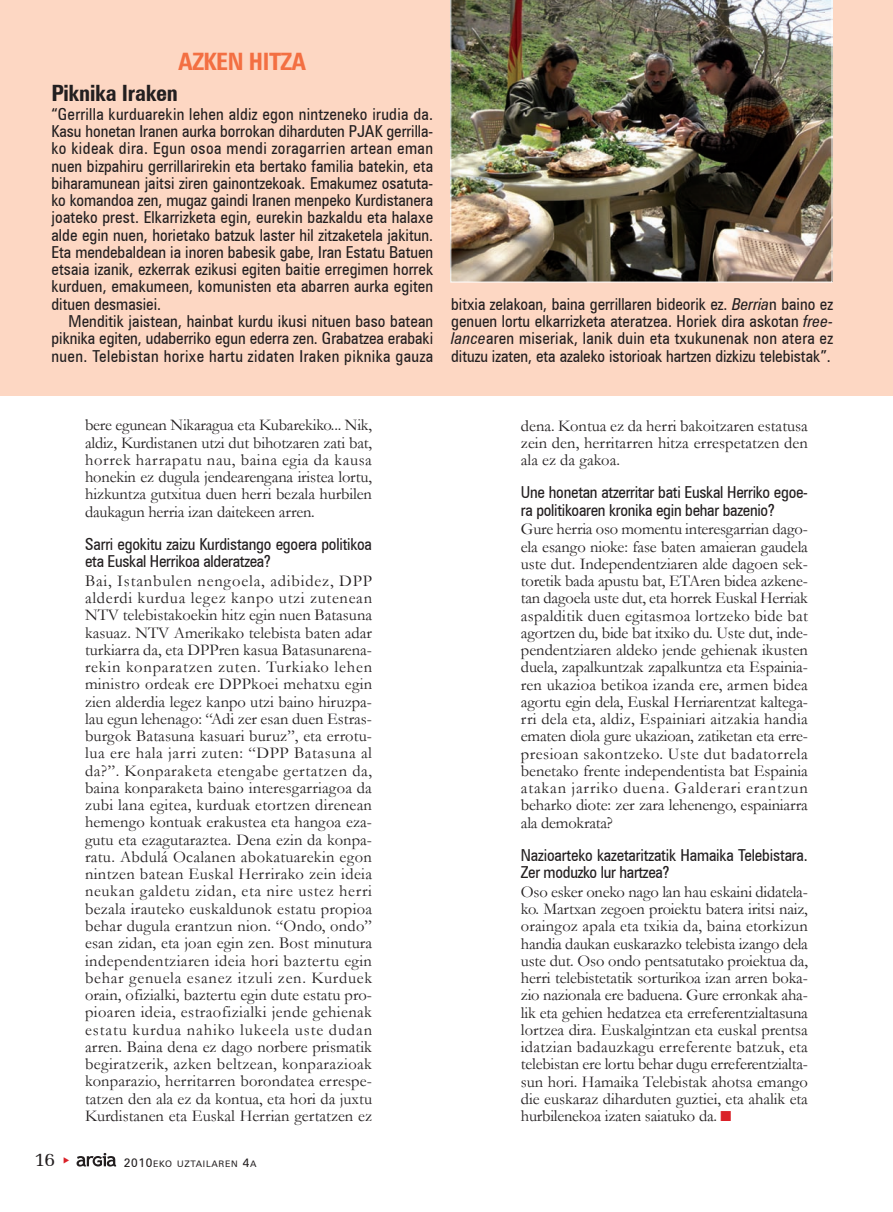
<style>
.page{position:relative;width:893px;height:1212px;background:#fff}
.page>*{position:absolute;margin:0;border:0;box-sizing:border-box;transform-origin:0 0}
.t1{font:700 24px "Zurich Cn BT";letter-spacing:-.015em;color:#f36f42}
.t2{font:700 22.5px "Zurich Cn BT";letter-spacing:-.01em;color:#231f20}
.t3{font:19.5px "Memoir";color:#231f20}
.t4{font:16.5px/17.2px "Garamond";letter-spacing:-.005em;color:#231f20;text-align:justify}
.t5{font:16.5px/17.2px "Zurich Cn BT";letter-spacing:-.005em;color:#231f20}
.t6{font:9px "Zurich BT";letter-spacing:.075em;color:#231f20}
.s1{font-style:italic}
.s2{font-size:12px}
.s3{color:#da2128}
</style>
<div class="page">
<svg style="left:77px;top:1153px;width:39px;height:13px"></svg>
<div style="left:0;top:0;width:893px;height:396px;background:#fdd7c3"></div>
<img style="left:450px;top:0;width:382px;height:282px">
<h1 class="t1" style="left:178px;top:47px;width:130px">AZKEN HITZA</h1>
<h2 class="t2" style="left:51px;top:79px;width:128px">Piknika Iraken</h2>
<p class="t5" style="left:51px;top:105px;width:383px;text-align:justify">“Gerrilla kurduarekin lehen aldiz egon nintzeneko irudia da.<br>Kasu honetan Iranen aurka borrokan diharduten PJAK gerrilla&shy;ko kideak dira. Egun osoa mendi zoragarrien artean eman nuen bizpahiru gerrillarirekin eta bertako familia batekin, eta biharamunean jaitsi ziren gainontzekoak. Emakumez osatuta&shy;ko komandoa zen, mugaz gaindi Iranen menpeko Kurdistanera joateko prest. Elkarrizketa egin, eurekin bazkaldu eta halaxe alde egin nuen, horietako batzuk laster hil zitzaketela jakitun.<br>Eta mendebaldean ia inoren babesik gabe, Iran Estatu Batuen etsaia izanik, ezkerrak ezikusi egiten baitie erregimen horrek kurduen, emakumeen, komunisten eta abarren aurka egiten dituen desmasiei.</p>
<p class="t5" style="left:51px;top:312px;width:383px;text-align:justify;text-indent:17px">Menditik jaistean, hainbat kurdu ikusi nituen baso batean piknika egiten, udaberriko egun ederra zen. Grabatzea erabaki nuen. Telebistan horixe hartu zidaten Iraken piknika gauza</p>
<p class="t5" style="left:451px;top:295px;width:383px;text-align:justify">bitxia zelakoan, baina gerrillaren bideorik ez. <span class="s1">Berria</span>n baino ez genuen lortu elkarrizketa ateratzea. Horiek dira askotan <span class="s1">free&shy;lance</span>aren miseriak, lanik duin eta txukunenak non atera ez dituzu izaten, eta azaleko istorioak hartzen dizkizu telebistak”.</p>
<p class="t4" style="left:85px;top:417px;width:289px">bere egunean Nikaragua eta Kubarekiko... Nik, aldiz, Kurdistanen utzi dut bihotzaren zati bat, horrek harrapatu nau, baina egia da kausa honekin ez dugula jendearengana iristea lortu, hizkuntza gutxitua duen herri bezala hurbilen daukagun herria izan daitekeen arren.</p>
<p class="t5" style="left:85px;top:535px;width:288px">Sarri egokitu zaizu Kurdistango egoera politikoa eta Euskal Herrikoa alderatzea?</p>
<p class="t4" style="left:85px;top:572px;width:289px">Bai, Istanbulen nengoela, adibidez, DPP alderdi kurdua legez kanpo utzi zutenean NTV telebistakoekin hitz egin nuen Batasuna kasuaz. NTV Amerikako telebista baten adar turkiarra da, eta DPPren kasua Batasunarena&shy;rekin konparatzen zuten. Turkiako lehen ministro ordeak ere DPPkoei mehatxu egin zien alderdia legez kanpo utzi baino hiruzpa&shy;lau egun lehenago: “Adi zer esan duen Estras&shy;burgok Batasuna kasuari buruz”, eta errotu&shy;lua ere hala jarri zuten: “DPP Batasuna al da?”. Konparaketa etengabe gertatzen da, baina konparaketa baino interesgarriagoa da zubi lana egitea, kurduak etortzen direnean hemengo kontuak erakustea eta hangoa eza&shy;gutu eta ezagutaraztea. Dena ezin da konpa&shy;ratu. Abdulá Ocalanen abokatuarekin egon nintzen batean Euskal Herrirako zein ideia neukan galdetu zidan, eta nire ustez herri bezala irauteko euskaldunok estatu propioa behar dugula erantzun nion. “Ondo, ondo” esan zidan, eta joan egin zen. Bost minutura independentziaren ideia hori baztertu egin behar genuela esanez itzuli zen. Kurduek orain, ofizialki, baztertu egin dute estatu pro&shy;pioaren ideia, estraofizialki jende gehienak estatu kurdua nahiko lukeela uste dudan arren. Baina dena ez dago norbere prismatik begiratzerik, azken beltzean, konparazioak konparazio, herritarren borondatea errespe&shy;tatzen den ala ez da kontua, eta hori da juxtu Kurdistanen eta Euskal Herrian gertatzen ez</p>
<p class="t3" style="left:35px;top:1148px;width:22px">16</p>
<p class="t6" style="left:124px;top:1158px;width:134px"><span class="s2">2010</span>EKO UZTAILAREN <span class="s2">4</span>A</p>
<p class="t4" style="left:521px;top:417px;width:289px">dena. Kontua ez da herri bakoitzaren estatusa zein den, herritarren hitza errespetatzen den ala ez da gakoa.</p>
<p class="t5" style="left:521px;top:484px;width:288px">Une honetan atzerritar bati Euskal Herriko egoe&shy;ra politikoaren kronika egin behar bazenio?</p>
<p class="t4" style="left:521px;top:521px;width:289px">Gure herria oso momentu interesgarrian dago&shy;ela esango nioke: fase baten amaieran gaudela uste dut. Independentziaren alde dagoen sek&shy;toretik bada apustu bat, ETAren bidea azkene&shy;tan dagoela uste dut, eta horrek Euskal Herriak aspalditik duen egitasmoa lortzeko bide bat agortzen du, bide bat itxiko du. Uste dut, inde&shy;pendentziaren aldeko jende gehienak ikusten duela, zapalkuntzak zapalkuntza eta Espainia&shy;ren ukazioa betikoa izanda ere, armen bidea agortu egin dela, Euskal Herriarentzat kaltega&shy;rri dela eta, aldiz, Espainiari aitzakia handia ematen diola gure ukazioan, zatiketan eta erre&shy;presioan sakontzeko. Uste dut badatorrela benetako frente independentista bat Espainia atakan jarriko duena. Galderari erantzun beharko diote: zer zara lehenengo, espainiarra ala demokrata?</p>
<p class="t5" style="left:521px;top:846px;width:288px">Nazioarteko kazetaritzatik Hamaika Telebistara.<br>Zer moduzko lur hartzea?</p>
<p class="t4" style="left:521px;top:883px;width:289px">Oso esker oneko nago lan hau eskaini didatela&shy;ko. Martxan zegoen proiektu batera iritsi naiz, oraingoz apala eta txikia da, baina etorkizun handia daukan euskarazko telebista izango dela uste dut. Oso ondo pentsatutako proiektua da, herri telebistetatik sorturikoa izan arren boka&shy;zio nazionala ere baduena. Gure erronkak aha&shy;lik eta gehien hedatzea eta erreferentzialtasuna lortzea dira. Euskalgintzan eta euskal prentsa idatzian badauzkagu erreferente batzuk, eta telebistan ere lortu behar dugu erreferentzialta&shy;sun hori. Hamaika Telebistak ahotsa emango die euskaraz diharduten guztiei, eta ahalik eta hurbilenekoa izaten saiatuko da. <span class="s3">■</span></p>
</div>
